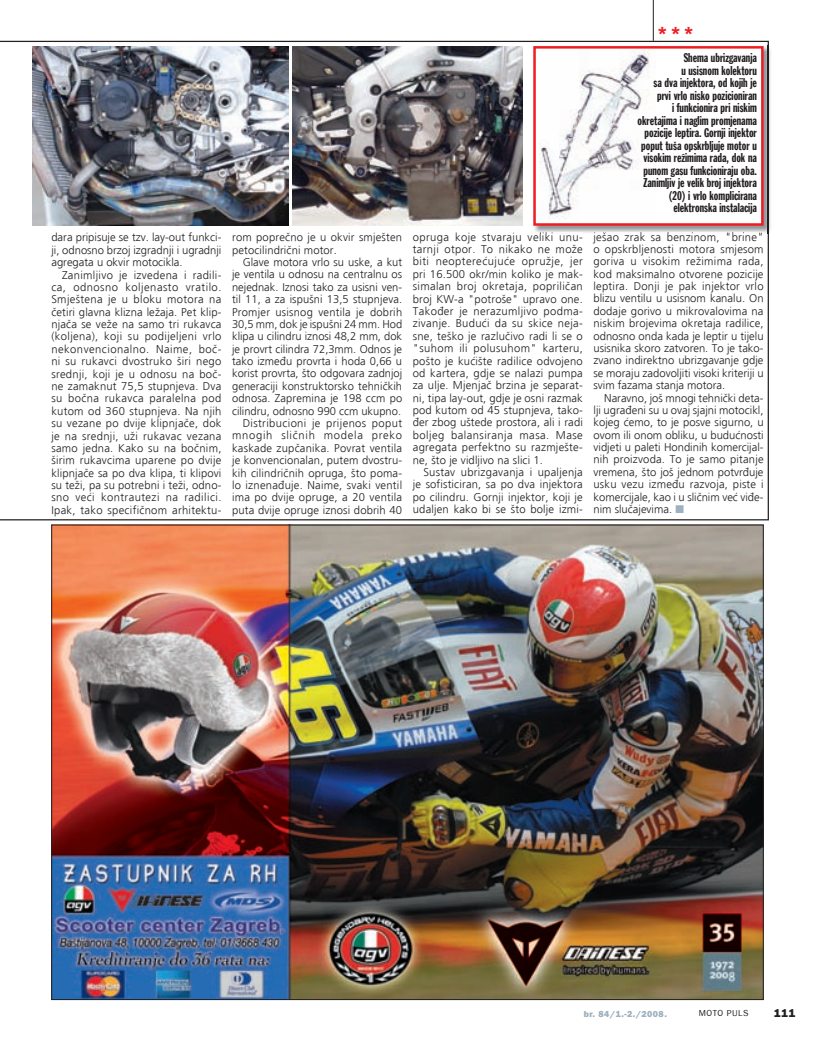
<style>
.page{position:relative;width:815px;height:1046px;background:#fff}
.page>*{position:absolute;margin:0;border:0;box-sizing:border-box;transform-origin:0 0}
.t1{font:800 17.5px "Franklin Gothic";color:#ee1d23}
.t2{font:12.5px/12.5px "Franklin Gothic Extra Cond";color:#231f20;text-align:right}
.t3{font:300 11.25px/12.4px "Frutiger";letter-spacing:.01em;color:#231f20;text-align:justify}
.t4{font:800 11.25px "Franklin Gothic";color:#231f20}
.t5{font:800 8.75px "Franklin Gothic";letter-spacing:.05em;color:#9db2be}
.t6{font:8.75px "Franklin Gothic";letter-spacing:.05em;color:#231f20}
.s1{color:#9db2be}
.s2{font-style:inherit}
</style>
<div class="page">
<svg style="left:0;top:41px;width:769px;height:479px"></svg>
<img style="left:532px;top:45px;width:239px;height:189px">
<img style="left:768px;top:45px;width:1px;height:189px">
<img style="left:532px;top:232px;width:50px;height:2px">
<img style="left:618px;top:232px;width:146px;height:2px">
<img style="left:593px;top:232px;width:25px;height:2px">
<div style="left:535px;top:47px;width:227px;height:177px;background:#fff"></div>
<img style="left:541px;top:50px;width:109px;height:170px">
<div style="left:533px;top:46px;width:231px;height:180px;border:2px solid #ee1d23"></div>
<img style="left:292px;top:46px;width:231px;height:180px">
<img style="left:32px;top:46px;width:257px;height:180px">
<hr style="left:653px;top:0;width:1px;height:41px;background:#231f20">
<img style="left:53px;top:526px;width:709px;height:471px">
<p class="t3" style="left:51px;top:232px;width:172px">dara pripisuje se tzv. lay-out funkci&shy;ji, odnosno brzoj izgradnji i ugradnji agregata u okvir motocikla.</p>
<p class="t3" style="left:51px;top:269px;width:172px;text-indent:11px">Zanimljivo je izvedena i radili&shy;ca, odnosno koljenasto vratilo.<br>Smještena je u bloku motora na četiri glavna klizna ležaja. Pet klip&shy;njača se veže na samo tri rukavca (koljena), koji su podijeljeni vrlo nekonvencionalno. Naime, boč&shy;ni su rukavci dvostruko širi nego srednji, koji je u odnosu na boč&shy;ne zamaknut 75,5 stupnjeva. Dva su bočna rukavca paralelna pod kutom od 360 stupnjeva. Na njih su vezane po dvije klipnjače, dok je na srednji, uži rukavac vezana samo jedna. Kako su na bočnim, širim rukavcima uparene po dvije klipnjače sa po dva klipa, ti klipovi su teži, pa su potrebni i teži, odno&shy;sno veći kontrautezi na radilici.<br>Ipak, tako specifičnom arhitektu-</p>
<p class="t3" style="left:232px;top:232px;width:172px">rom poprečno je u okvir smješten petocilindrični motor.</p>
<p class="t3" style="left:232px;top:257px;width:172px;text-align:right">Glave motora vrlo su uske, a kut je ventila u odnosu na centralnu os nejednak. Iznosi tako za usisni ven&shy;til 11, a za ispušni 13,5 stupnjeva.<br>Promjer usisnog ventila je dobrih 30,5 mm, dok je ispušni 24 mm. Hod klipa u cilindru iznosi 48,2 mm, dok je provrt cilindra 72,3mm. Odnos je tako između provrta i hoda 0,66 u korist provrta, što odgovara zadnjoj generaciji konstruktorsko tehničkih odnosa. Zapremina je 198 ccm po cilindru, odnosno 990 ccm ukupno.<br>Distribucioni je prijenos poput mnogih sličnih modela preko kaskade zupčanika. Povrat ventila je konvencionalan, putem dvostru&shy;kih cilindričnih opruga, što poma&shy;lo iznenađuje. Naime, svaki ventil ima po dvije opruge, a 20 ventila puta dvije opruge iznosi dobrih 40</p>
<p class="t3" style="left:413px;top:231px;width:172px">opruga koje stvaraju veliki unu&shy;tarnji otpor. To nikako ne može biti neopterećujuće opružje, jer pri 16.500 okr/min koliko je mak&shy;simalan broj okretaja, popriličan broj KW-a "potroše" upravo one.<br>Također je nerazumljivo podma&shy;zivanje. Budući da su skice neja&shy;sne, teško je razlučivo radi li se o "suhom ili polusuhom" karteru, pošto je kućište radilice odvojeno od kartera, gdje se nalazi pumpa za ulje. Mjenjač brzina je separat&shy;ni, tipa lay-out, gdje je osni razmak pod kutom od 45 stupnjeva, tako&shy;đer zbog uštede prostora, ali i radi boljeg balansiranja masa. Mase agregata perfektno su razmješte&shy;ne, što je vidljivo na slici 1.</p>
<p class="t3" style="left:413px;top:466px;width:172px;text-indent:11px">Sustav ubrizgavanja i upaljenja je sofisticiran, sa po dva injektora po cilindru. Gornji injektor, koji je udaljen kako bi se što bolje izmi-</p>
<h1 class="t1" style="left:657px;top:26px;width:38px">***</h1>
<p class="t2" style="left:638px;top:52px;width:121px">Shema ubrizgavanja<br>u usisnom kolektoru<br>sa dva injektora, od kojih je prvi vrlo nisko pozicioniran<br>i funkcionira pri niskim okretajima i naglim promjenama pozicije leptira. Gornji injektor poput tuša opskrbljuje motor u visokim režimima rada, dok na punom gasu funkcioniraju oba.<br>Zanimljiv je velik broj injektora (20) i vrlo komplicirana elektronska instalacija</p>
<p class="t3" style="left:594px;top:231px;width:172px">ješao zrak sa benzinom, "brine" o opskrbljenosti motora smjesom goriva u visokim režimima rada, kod maksimalno otvorene pozicije leptira. Donji je pak injektor vrlo blizu ventilu u usisnom kanalu. On dodaje gorivo u mikrovalovima na niskim brojevima okretaja radilice, odnosno onda kada je leptir u tijelu usisnika skoro zatvoren. To je tako&shy;zvano indirektno ubrizgavanje gdje se moraju zadovoljiti visoki kriteriji u svim fazama stanja motora.</p>
<p class="t3" style="left:594px;top:392px;width:172px;text-indent:11px">Naravno, još mnogi tehnički deta&shy;lji ugrađeni su u ovaj sjajni motocikl, kojeg ćemo, to je posve sigurno, u ovom ili onom obliku, u budućnosti vidjeti u paleti Hondinih komercijal&shy;nih proizvoda. To je samo pitanje vremena, što još jednom potvrđuje usku vezu između razvoja, piste i komercijale, kao i u sličnim već viđe&shy;nim slučajevima. <span class="s1">■</span></p>
<p class="t5" style="left:584px;top:1010px;width:85px">br. <span class="s2">84/1.-2.</span>/2008.</p>
<p class="t6" style="left:699px;top:1010px;width:51px">MOTO PULS</p>
<p class="t4" style="left:774px;top:1008px;width:23px">111</p>
</div>
